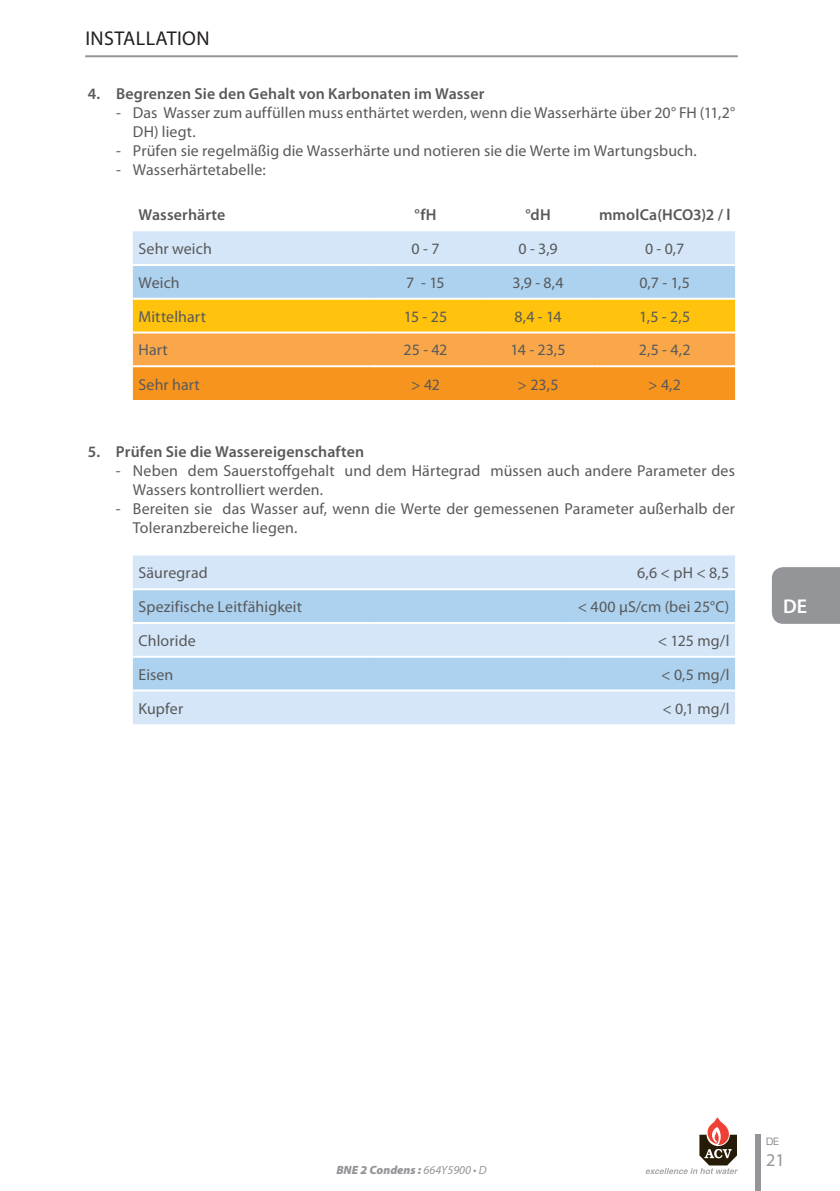
<style>
.page{position:relative;width:840px;height:1191px;background:#fff}
.page>*{position:absolute;margin:0;border:0;box-sizing:border-box;transform-origin:0 0}
.t1{font:20px "Myriad Pro";letter-spacing:.02em;color:#231f20}
.t2{font:600 20px "Myriad Pro";color:#fff}
.t3{font:18px "Myriad Pro";color:#939598}
.t4{font:15.8px/19px "Myriad Pro";letter-spacing:.01em;color:#58595b}
.t5{font:600 15.8px "Myriad Pro";letter-spacing:.01em;color:#58595b}
.t6{font:italic 900 12px "Myriad Pro";color:#939598}
.t7{font:9.8px "Eurostile LT Std";color:#808285}
.s1{font-weight:400}
</style>
<div class="page">
<svg style="left:133px;top:231px;width:601px;height:169px;background:#e3be7a"></svg>
<hr style="left:133px;top:264px;width:236px;height:2px;background:#fff">
<hr style="left:369px;top:264px;width:112px;height:2px;background:#fff">
<hr style="left:481px;top:264px;width:113px;height:2px;background:#fff">
<hr style="left:594px;top:264px;width:140px;height:2px;background:#fff">
<hr style="left:133px;top:298px;width:236px;height:2px;background:#fff">
<hr style="left:369px;top:298px;width:112px;height:2px;background:#fff">
<hr style="left:481px;top:298px;width:113px;height:2px;background:#fff">
<hr style="left:594px;top:298px;width:140px;height:2px;background:#fff">
<hr style="left:133px;top:331px;width:236px;height:2px;background:#fff">
<hr style="left:369px;top:331px;width:112px;height:2px;background:#fff">
<hr style="left:481px;top:331px;width:113px;height:2px;background:#fff">
<hr style="left:594px;top:331px;width:140px;height:2px;background:#fff">
<hr style="left:133px;top:365px;width:236px;height:2px;background:#fff">
<hr style="left:369px;top:365px;width:112px;height:2px;background:#fff">
<hr style="left:481px;top:365px;width:113px;height:2px;background:#fff">
<hr style="left:594px;top:365px;width:140px;height:2px;background:#fff">
<div style="left:133px;top:555px;width:601px;height:169px;background:#d4e6f7"></div>
<svg style="left:133px;top:590px;width:601px;height:99px;background:#bad8f1"></svg>
<hr style="left:133px;top:588px;width:236px;height:2px;background:#fff">
<hr style="left:369px;top:588px;width:197px;height:2px;background:#fff">
<hr style="left:566px;top:588px;width:168px;height:2px;background:#fff">
<hr style="left:133px;top:622px;width:236px;height:2px;background:#fff">
<hr style="left:369px;top:622px;width:197px;height:2px;background:#fff">
<hr style="left:566px;top:622px;width:168px;height:2px;background:#fff">
<hr style="left:133px;top:656px;width:236px;height:2px;background:#fff">
<hr style="left:369px;top:656px;width:197px;height:2px;background:#fff">
<hr style="left:566px;top:656px;width:168px;height:2px;background:#fff">
<hr style="left:133px;top:689px;width:236px;height:2px;background:#fff">
<hr style="left:369px;top:689px;width:197px;height:2px;background:#fff">
<hr style="left:566px;top:689px;width:168px;height:2px;background:#fff">
<div style="left:771px;top:567px;width:68px;height:57px;background:#939598"></div>
<hr style="left:85px;top:55px;width:652px;height:2px;background:#939598">
<svg style="left:645px;top:1117px;width:92px;height:57px"></svg>
<div style="left:754px;top:1134px;width:6px;height:57px;background:#939598"></div>
<p class="t1" style="left:85px;top:26px;width:126px">INSTALLATION</p>
<p class="t5" style="left:88px;top:84px;width:398px">4. Begrenzen Sie den Gehalt von Karbonaten im Wasser</p>
<p class="t4" style="left:133px;top:103px;width:603px;text-indent:-17px">- Das Wasser zum auffüllen muss enthärtet werden, wenn die Wasserhärte über 20° FH (11,2°<br>DH) liegt.</p>
<p class="t4" style="left:116px;top:141px;width:582px">- Prüfen sie regelmäßig die Wasserhärte und notieren sie die Werte im Wartungsbuch.</p>
<p class="t4" style="left:116px;top:160px;width:151px">- Wasserhärtetabelle:</p>
<p class="t5" style="left:138px;top:205px;width:88px">Wasserhärte</p>
<p class="t5" style="left:414px;top:205px;width:23px">°fH</p>
<p class="t5" style="left:525px;top:205px;width:27px">°dH</p>
<p class="t5" style="left:598px;top:205px;width:133px">mmolCa(HCO3)2 / l</p>
<p class="t4" style="left:138px;top:238px;width:75px">Sehr weich</p>
<p class="t4" style="left:411px;top:238px;width:29px">0 - 7</p>
<p class="t4" style="left:518px;top:238px;width:41px">0 - 3,9</p>
<p class="t4" style="left:644px;top:238px;width:41px">0 - 0,7</p>
<p class="t4" style="left:138px;top:273px;width:43px">Weich</p>
<p class="t4" style="left:406px;top:273px;width:40px">7 - 15</p>
<p class="t4" style="left:512px;top:273px;width:52px">3,9 - 8,4</p>
<p class="t4" style="left:639px;top:273px;width:52px">0,7 - 1,5</p>
<p class="t4" style="left:138px;top:306px;width:69px">Mittelhart</p>
<p class="t4" style="left:403px;top:306px;width:45px">15 - 25</p>
<p class="t4" style="left:514px;top:306px;width:49px">8,4 - 14</p>
<p class="t4" style="left:639px;top:306px;width:52px">1,5 - 2,5</p>
<p class="t4" style="left:138px;top:340px;width:31px">Hart</p>
<p class="t4" style="left:403px;top:340px;width:45px">25 - 42</p>
<p class="t4" style="left:510px;top:340px;width:57px">14 - 23,5</p>
<p class="t4" style="left:638px;top:340px;width:53px">2,5 - 4,2</p>
<p class="t4" style="left:138px;top:374px;width:63px">Sehr hart</p>
<p class="t4" style="left:411px;top:374px;width:30px">&gt; 42</p>
<p class="t4" style="left:517px;top:374px;width:42px">&gt; 23,5</p>
<p class="t4" style="left:648px;top:374px;width:34px">&gt; 4,2</p>
<p class="t5" style="left:88px;top:442px;width:278px">5. Prüfen Sie die Wassereigenschaften</p>
<p class="t4" style="left:133px;top:461px;width:603px;text-indent:-17px">- Neben dem Sauerstoffgehalt und dem Härtegrad müssen auch andere Parameter des<br>Wassers kontrolliert werden.</p>
<p class="t4" style="left:133px;top:499px;width:603px;text-indent:-17px">- Bereiten sie das Wasser auf, wenn die Werte der gemessenen Parameter außerhalb der<br>Toleranzbereiche liegen.</p>
<p class="t4" style="left:138px;top:563px;width:71px">Säuregrad</p>
<p class="t4" style="left:637px;top:563px;width:94px">6,6 &lt; pH &lt; 8,5</p>
<p class="t4" style="left:138px;top:597px;width:165px">Spezifische Leitfähigkeit</p>
<p class="t4" style="left:577px;top:597px;width:153px">&lt; 400 μS/cm (bei 25°C)</p>
<p class="t4" style="left:138px;top:631px;width:59px">Chloride</p>
<p class="t4" style="left:657px;top:631px;width:73px">&lt; 125 mg/l</p>
<p class="t4" style="left:138px;top:664px;width:36px">Eisen</p>
<p class="t4" style="left:661px;top:664px;width:70px">&lt; 0,5 mg/l</p>
<p class="t4" style="left:138px;top:699px;width:46px">Kupfer</p>
<p class="t4" style="left:662px;top:699px;width:68px">&lt; 0,1 mg/l</p>
<p class="t2" style="left:782px;top:593px;width:25px">DE</p>
<p class="t6" style="left:336px;top:1162px;width:152px">BNE 2 Condens : <span class="s1">664Y5900 • D</span></p>
<p class="t7" style="left:765px;top:1135px;width:14px">de</p>
<p class="t3" style="left:765px;top:1149px;width:20px">21</p>
</div>
